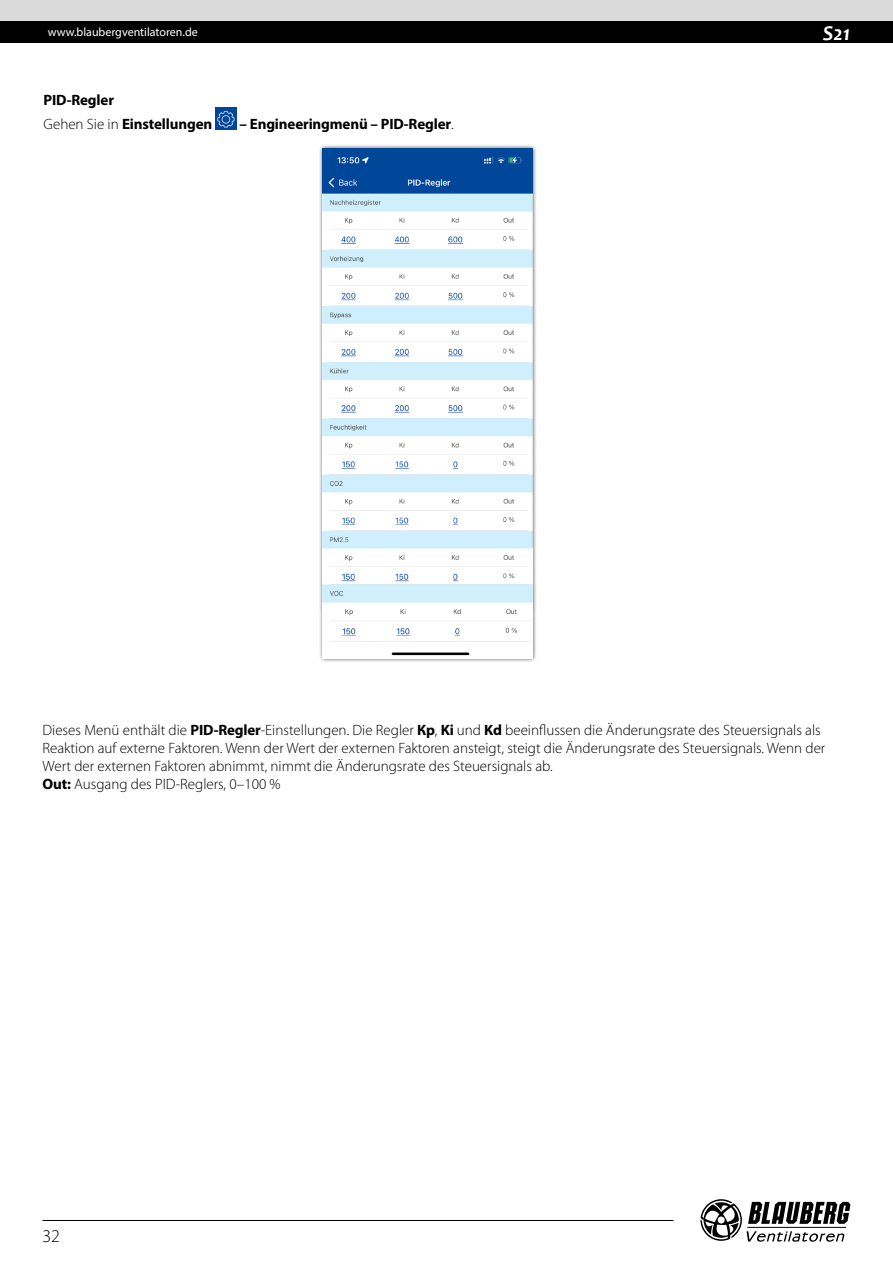
<style>
.page{position:relative;width:893px;height:1263px;background:#fff}
.page>*{position:absolute;margin:0;border:0;box-sizing:border-box;transform-origin:0 0}
.t1{font:italic 700 21px "Candara";color:#fff}
.t2{font:300 18px "Myriad Pro";color:#000}
.t3{font:300 15px/18px "Myriad Pro";color:#000}
.t4{font:700 15px/24.3px "Myriad Pro";letter-spacing:-.01em;color:#000}
.t5{font:12px "Myriad Pro";color:#fff}
.s1{font-weight:300}
.s2{font-weight:700}
</style>
<div class="page">
<div style="left:0;top:0;width:893px;height:21px;background:#dadada"></div>
<div style="left:0;top:21px;width:893px;height:22px;background:#000"></div>
<svg style="left:700px;top:1199px;width:150px;height:43px"></svg>
<hr style="left:43px;top:1220px;width:631px;height:1px;background:#000">
<div style="left:318px;top:144px;width:219px;height:519px;background:#000;opacity:.75"></div>
<img style="left:322px;top:148px;width:210px;height:461px">
<img style="left:323px;top:585px;width:209px;height:73px">
<img style="left:215px;top:108px;width:22px;height:21px">
<p class="t5" style="left:48px;top:25px;width:152px">www.blaubergventilatoren.de</p>
<h1 class="t1" style="left:823px;top:20px;width:29px">S21</h1>
<p class="t4" style="left:44px;top:87px;width:170px">PID-Regler<br><span class="s1">Gehen Sie in</span> Einstellungen</p>
<p class="t4" style="left:240px;top:111px;width:216px">– Engineeringmenü – PID-Regler<span class="s1">.</span></p>
<p class="t3" style="left:43px;top:721px;width:784px">Dieses Menü enthält die <span class="s2">PID-Regler</span>-Einstellungen. Die Regler <span class="s2">Кр</span>, <span class="s2">Ki</span> und <span class="s2">Kd</span> beeinflussen die Änderungsrate des Steuersignals als Reaktion auf externe Faktoren. Wenn der Wert der externen Faktoren ansteigt, steigt die Änderungsrate des Steuersignals. Wenn der Wert der externen Faktoren abnimmt, nimmt die Änderungsrate des Steuersignals ab.<br><span class="s2">Out:</span> Ausgang des PID-Reglers, 0–100 %</p>
<p class="t2" style="left:43px;top:1226px;width:19px">32</p>
</div>
